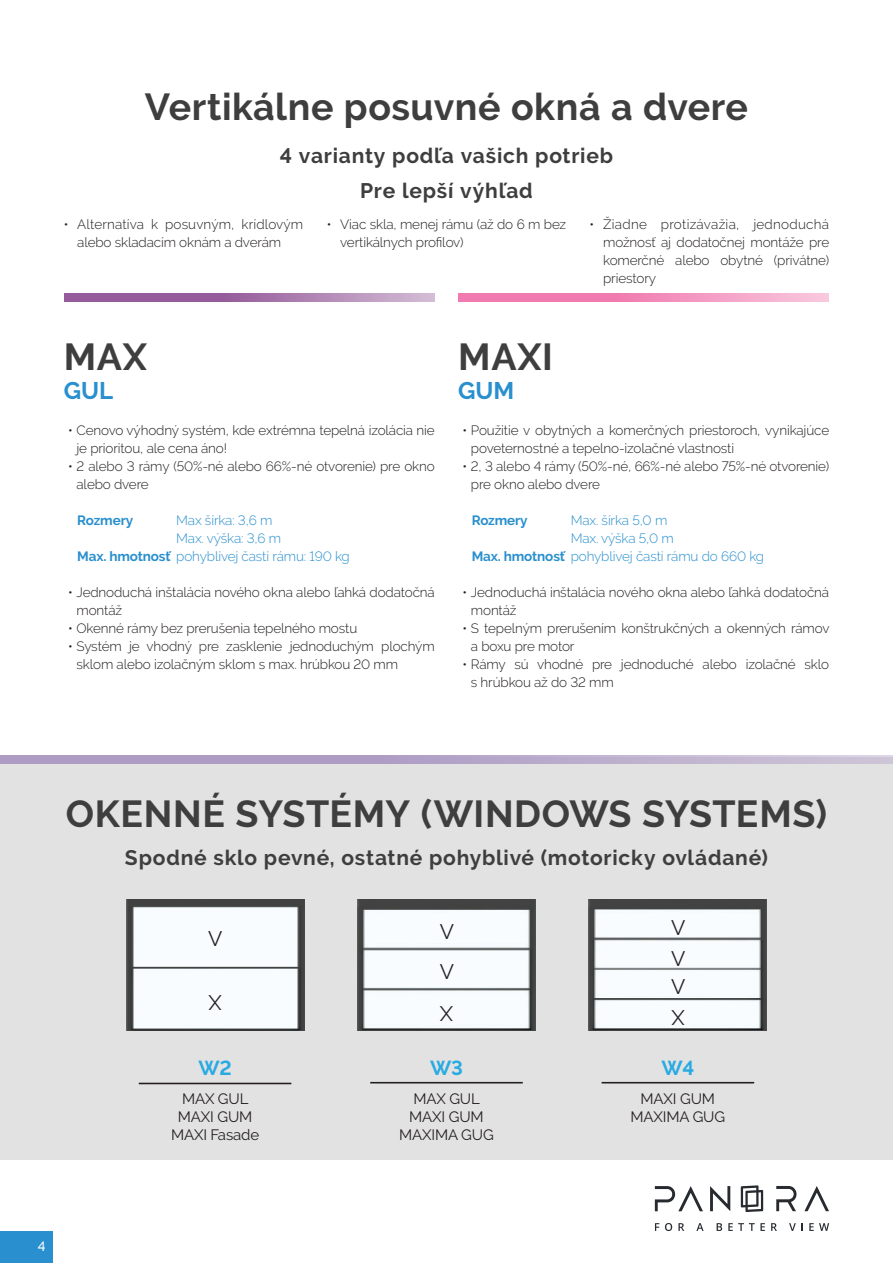
<style>
.page{position:relative;width:893px;height:1263px;background:#e3e2e3}
.page>*{position:absolute;margin:0;border:0;box-sizing:border-box;transform-origin:0 0}
.t1{font:700 37.5px "Raleway";letter-spacing:.015em;color:#3e3e3f}
.t2{font:700 24px "Raleway";color:#298fce}
.t3{font:700 21px "Raleway";letter-spacing:.035em;color:#3e3e3f}
.t4{font:21px/39.9px "Raleway";color:#231f20}
.t5{font:700 20.25px "Raleway";color:#29abe2}
.t6{font:15px/18px "Raleway";letter-spacing:-.01em;color:#231f20;text-align:center}
.t7{font:300 13.5px/18px "Raleway";letter-spacing:-.01em;color:#231f20}
.t8{font:300 13.5px "Raleway";letter-spacing:-.01em;color:#298fce}
.t9{font:700 13.5px "Raleway";letter-spacing:-.01em;color:#298fce}
.t10{font:500 13.5px "Raleway";color:#fff}
.s1{font-weight:700}
</style>
<div class="page">
<div style="left:0;top:0;width:893px;height:757px;background:#fff"></div>
<svg style="left:0;top:755px;width:893px;height:8px;background:#b8a9cb"></svg>
<div style="left:0;top:1161px;width:893px;height:102px;background:#fff"></div>
<svg style="left:655px;top:1186px;width:48px;height:25px"></svg>
<svg style="left:776px;top:1186px;width:20px;height:25px"></svg>
<svg style="left:710px;top:1186px;width:20px;height:25px"></svg>
<svg style="left:804px;top:1186px;width:25px;height:25px"></svg>
<svg style="left:741px;top:1185px;width:22px;height:27px"></svg>
<svg style="left:655px;top:1223px;width:4px;height:8px"></svg>
<svg style="left:665px;top:1223px;width:19px;height:8px"></svg>
<svg style="left:696px;top:1223px;width:8px;height:8px"></svg>
<svg style="left:717px;top:1223px;width:5px;height:8px"></svg>
<svg style="left:728px;top:1223px;width:37px;height:8px"></svg>
<svg style="left:771px;top:1223px;width:6px;height:8px"></svg>
<svg style="left:789px;top:1223px;width:14px;height:8px"></svg>
<svg style="left:809px;top:1223px;width:20px;height:8px"></svg>
<img style="left:126px;top:900px;width:178px;height:130px">
<hr style="left:139px;top:1083px;width:152px;height:1px;background:#231f20">
<img style="left:357px;top:900px;width:178px;height:130px">
<hr style="left:370px;top:1082px;width:153px;height:1px;background:#231f20">
<img style="left:589px;top:900px;width:178px;height:130px">
<hr style="left:602px;top:1082px;width:152px;height:1px;background:#231f20">
<div style="left:0;top:1231px;width:52px;height:32px;background:#298fce"></div>
<svg style="left:64px;top:293px;width:371px;height:9px;background:#a777ab"></svg>
<svg style="left:458px;top:293px;width:371px;height:9px;background:#f391bd"></svg>
<h1 class="t1" style="left:145px;top:86px;width:605px">Vertikálne posuvné okná a dvere</h1>
<h3 class="t3" style="left:280px;top:144px;width:335px">4 varianty podľa vašich potrieb</h3>
<h3 class="t3" style="left:360px;top:179px;width:174px">Pre lepší výhľad</h3>
<p class="t7" style="left:77px;top:215px;width:228px;text-indent:-14px">• Alternatíva k posuvným, krídlovým alebo skladacím oknám a dverám</p>
<p class="t7" style="left:340px;top:215px;width:228px;text-indent:-14px">• Viac skla, menej rámu (až do 6 m bez vertikálnych profilov)</p>
<p class="t7" style="left:603px;top:215px;width:228px;text-align:justify;text-indent:-14px">• Žiadne protizávažia, jednoduchá možnosť aj dodatočnej montáže pre komerčné alebo obytné (privátne) priestory</p>
<h1 class="t1" style="left:64px;top:336px;width:85px">MAX</h1>
<h2 class="t2" style="left:64px;top:377px;width:51px">GUL</h2>
<p class="t7" style="left:77px;top:421px;width:360px;text-indent:-9px">• Cenovo výhodný systém, kde extrémna tepelná izolácia nie je prioritou, ale cena áno!</p>
<p class="t7" style="left:77px;top:457px;width:360px;text-indent:-9px">• 2 alebo 3 rámy (50%-né alebo 66%-né otvorenie) pre okno alebo dvere</p>
<p class="t9" style="left:77px;top:513px;width:57px">Rozmery</p>
<p class="t8" style="left:176px;top:513px;width:98px">Max šírka: 3,6 m</p>
<p class="t8" style="left:176px;top:531px;width:106px">Max. výška: 3,6 m</p>
<p class="t8" style="left:77px;top:549px;width:274px"><span class="s1">Max. hmotnosť</span> pohyblivej časti rámu: 190 kg</p>
<p class="t7" style="left:77px;top:583px;width:360px;text-indent:-9px">• Jednoduchá inštalácia nového okna alebo ľahká dodatočná montáž</p>
<p class="t7" style="left:68px;top:619px;width:291px">• Okenné rámy bez prerušenia tepelného mostu</p>
<p class="t7" style="left:77px;top:637px;width:360px;text-indent:-9px">• Systém je vhodný pre zasklenie jednoduchým plochým sklom alebo izolačným sklom s max. hrúbkou 20 mm</p>
<h1 class="t1" style="left:458px;top:336px;width:96px">MAXI</h1>
<h2 class="t2" style="left:458px;top:377px;width:58px">GUM</h2>
<p class="t7" style="left:471px;top:421px;width:360px;text-indent:-9px">• Použitie v obytných a komerčných priestoroch, vynikajúce poveternostné a tepelno-izolačné vlastnosti</p>
<p class="t7" style="left:471px;top:457px;width:360px;text-indent:-9px">• 2, 3 alebo 4 rámy (50%-né, 66%-né alebo 75%-né otvorenie) pre okno alebo dvere</p>
<p class="t9" style="left:472px;top:513px;width:57px">Rozmery</p>
<p class="t8" style="left:571px;top:513px;width:98px">Max. šírka 5,0 m</p>
<p class="t8" style="left:571px;top:531px;width:105px">Max. výška 5,0 m</p>
<p class="t8" style="left:472px;top:549px;width:294px"><span class="s1">Max. hmotnosť</span> pohyblivej časti rámu do 660 kg</p>
<p class="t7" style="left:471px;top:583px;width:360px;text-indent:-9px">• Jednoduchá inštalácia nového okna alebo ľahká dodatočná montáž</p>
<p class="t7" style="left:471px;top:619px;width:360px;text-indent:-9px">• S tepelným prerušením konštrukčných a okenných rámov a boxu pre motor</p>
<p class="t7" style="left:471px;top:655px;width:360px;text-indent:-9px">• Rámy sú vhodné pre jednoduché alebo izolačné sklo s hrúbkou až do 32 mm</p>
<h1 class="t1" style="left:66px;top:792px;width:763px">OKENNÉ SYSTÉMY (WINDOWS SYSTEMS)</h1>
<h3 class="t3" style="left:125px;top:845px;width:645px">Spodné sklo pevné, ostatné pohyblivé (motoricky ovládané)</h3>
<h3 class="t4" style="left:208px;top:919px;width:16px">V</h3>
<h3 class="t4" style="left:209px;top:983px;width:15px">X</h3>
<h3 class="t5" style="left:198px;top:1056px;width:35px">W2</h3>
<p class="t6" style="left:171px;top:1089px;width:90px">MAX GUL<br>MAXI GUM<br>MAXI Fasade</p>
<h3 class="t4" style="left:440px;top:912px;width:16px">V<br>V</h3>
<h3 class="t4" style="left:440px;top:993px;width:15px">X</h3>
<h3 class="t5" style="left:430px;top:1056px;width:34px">W3</h3>
<p class="t6" style="left:399px;top:1089px;width:96px">MAX GUL<br>MAXI GUM<br>MAXIMA GUG</p>
<h3 class="t4" style="left:671px;top:913px;width:16px;line-height:30.3px">V<br>V</h3>
<h3 class="t4" style="left:671px;top:966px;width:16px">V</h3>
<h3 class="t4" style="left:671px;top:998px;width:15px">X</h3>
<h3 class="t5" style="left:661px;top:1056px;width:34px">W4</h3>
<p class="t6" style="left:631px;top:1089px;width:96px">MAXI GUM<br>MAXIMA GUG</p>
<p class="t10" style="left:38px;top:1238px;width:9px">4</p>
</div>
